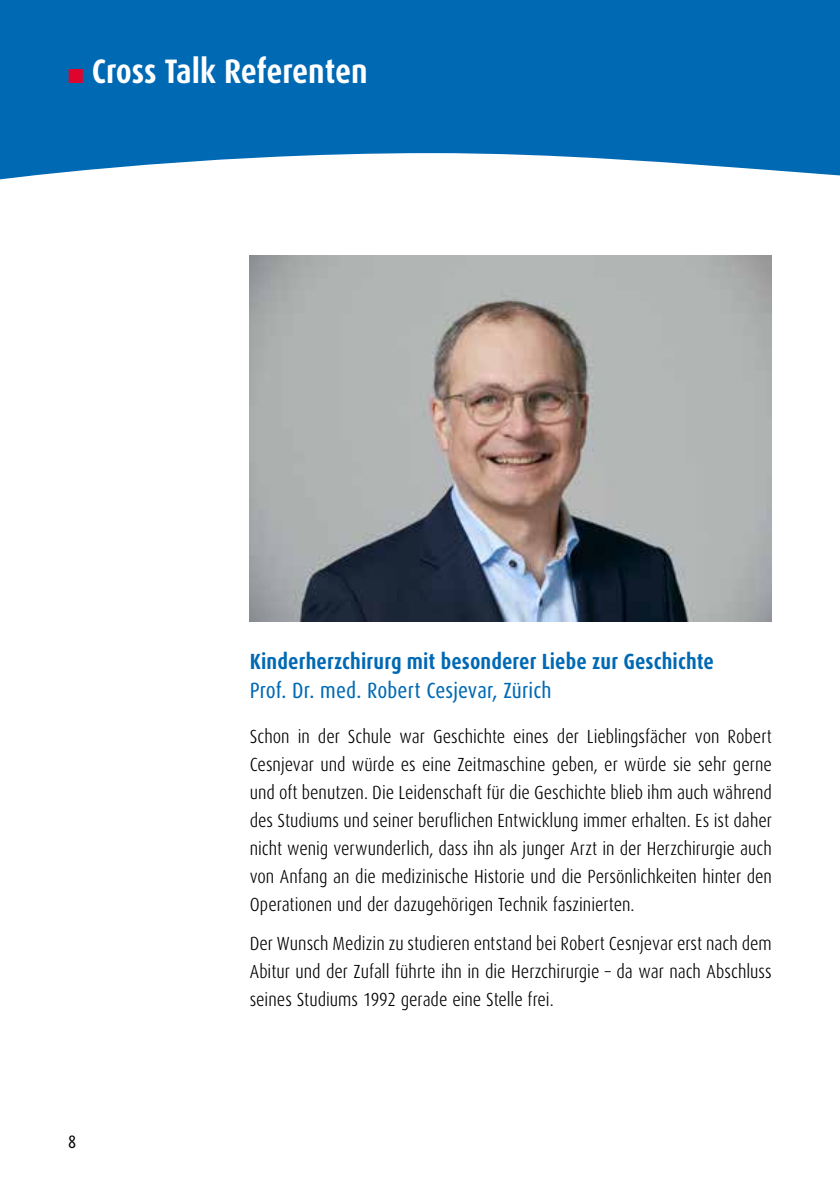
<style>
.page{position:relative;width:840px;height:1191px;background:#fff}
.page>*{position:absolute;margin:0;border:0;box-sizing:border-box;transform-origin:0 0}
.t1{font:700 34px "Dax Condensed";color:#fff}
.t2{font:700 22px "Dax Condensed";letter-spacing:.005em;color:#0069b4}
.t3{font:22px "Dax Condensed";letter-spacing:.005em;color:#0069b4}
.t4{font:300 19px/28px "Dax Condensed";color:#000;text-align:justify}
.t5{font:18px "Dax Condensed";color:#000}
.s1{color:#dd052d}
</style>
<div class="page">
<svg style="left:0;top:0;width:839px;height:180px;background:#1977bb"></svg>
<img style="left:249px;top:255px;width:522px;height:366px">
<h1 class="t1" style="left:68px;top:53px;width:301px"><span class="s1">■</span> Cross Talk Referenten</h1>
<p class="t5" style="left:68px;top:1132px;width:10px">8</p>
<p class="t2" style="left:249px;top:649px;width:465px">Kinderherzchirurg mit besonderer Liebe zur Geschichte</p>
<p class="t3" style="left:249px;top:678px;width:303px">Prof. Dr. med. Robert Cesjevar, Zürich</p>
<p class="t4" style="left:249px;top:722px;width:523px">Schon in der Schule war Geschichte eines der Lieblingsfächer von Robert Cesnjevar und würde es eine Zeitmaschine geben, er würde sie sehr gerne und oft benutzen. Die Leidenschaft für die Geschichte blieb ihm auch während des Studiums und seiner beruflichen Entwicklung immer erhalten. Es ist daher nicht wenig verwunderlich, dass ihn als junger Arzt in der Herzchirurgie auch von Anfang an die medizinische Historie und die Persönlichkeiten hinter den Operationen und der dazugehörigen Technik faszinierten.</p>
<p class="t4" style="left:249px;top:929px;width:523px">Der Wunsch Medizin zu studieren entstand bei Robert Cesnjevar erst nach dem Abitur und der Zufall führte ihn in die Herzchirurgie – da war nach Abschluss seines Studiums 1992 gerade eine Stelle frei.</p>
</div>
